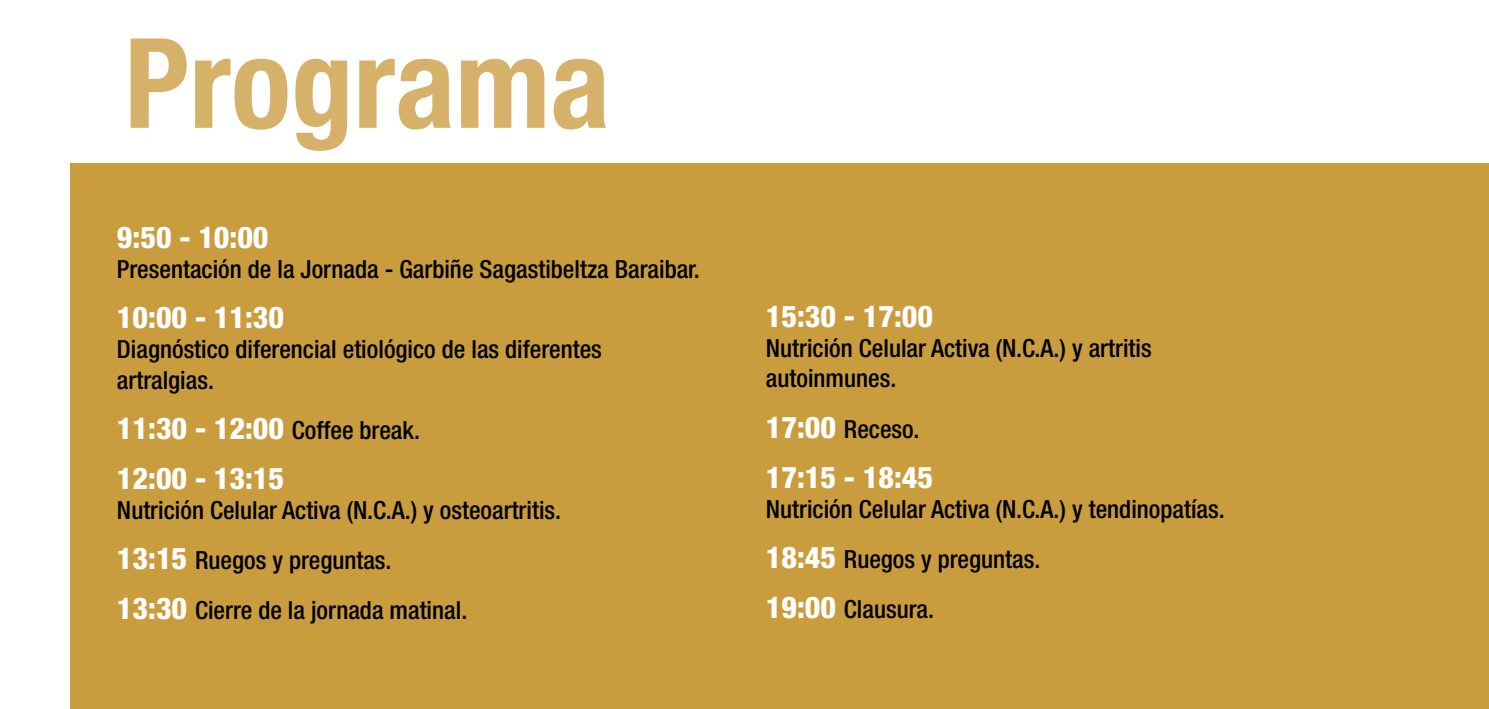
<style>
.page{position:relative;width:1489px;height:709px;background:#fff}
.page>*{position:absolute;margin:0;border:0;box-sizing:border-box;transform-origin:0 0}
.t1{font:700 condensed 125px "Helvetica Neue";color:#d6b169}
.t2{font:800 condensed 30px "Helvetica Neue";color:#fff}
.t3{font:500 condensed 25px/50.2px "Helvetica Neue";color:#000}
.s1{font-weight:800;font-size:30px;color:#fff}
</style>
<div class="page">
<div style="left:71px;top:164px;width:1417px;height:545px;background:#c99c3e"></div>
<h1 class="t1" style="left:124px;top:8px;width:487px">Programa</h1>
<p class="t2" style="left:117px;top:219px;width:153px">9:50 - 10:00</p>
<p class="t3" style="left:117px;top:244px;width:584px">Presentación de la Jornada - Garbiñe Sagastibeltza Baraibar.</p>
<p class="t2" style="left:117px;top:299px;width:169px">10:00 - 11:30</p>
<p class="t3" style="left:117px;top:334px;width:486px;line-height:30px">Diagnóstico diferencial etiológico de las diferentes artralgias.</p>
<p class="t3" style="left:117px;top:404px;width:304px"><span class="s1">11:30 - 12:00</span> Coffee break.</p>
<p class="t2" style="left:117px;top:459px;width:169px">12:00 - 13:15</p>
<p class="t3" style="left:117px;top:484px;width:446px">Nutrición Celular Activa (N.C.A.) y osteoartritis.<br><span class="s1">13:15</span> Ruegos y preguntas.<br><span class="s1">13:30</span> Cierre de la jornada matinal.</p>
<p class="t2" style="left:765px;top:298px;width:169px">15:30 - 17:00</p>
<p class="t3" style="left:765px;top:333px;width:387px;line-height:30px">Nutrición Celular Activa (N.C.A.) y artritis autoinmunes.</p>
<p class="t3" style="left:765px;top:403px;width:155px"><span class="s1">17:00</span> Receso.</p>
<p class="t2" style="left:765px;top:458px;width:169px">17:15 - 18:45</p>
<p class="t3" style="left:765px;top:483px;width:460px">Nutrición Celular Activa (N.C.A.) y tendinopatías.<br><span class="s1">18:45</span> Ruegos y preguntas.<br><span class="s1">19:00</span> Clausura.</p>
</div>
